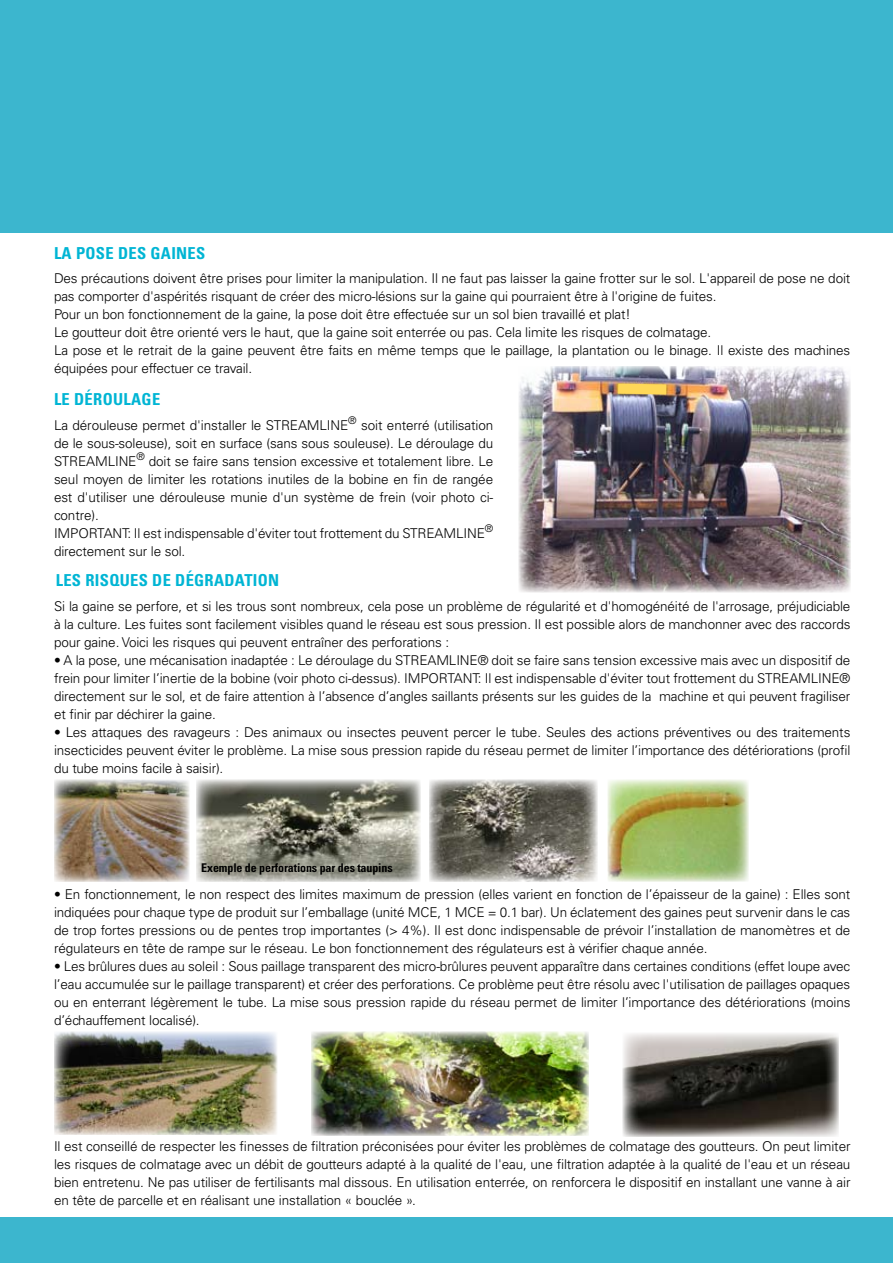
<style>
.page{position:relative;width:893px;height:1263px;background:#fff}
.page>*{position:absolute;margin:0;border:0;box-sizing:border-box;transform-origin:0 0}
.t1{font:700 condensed 16.5px "Univers LT Std";letter-spacing:.02em;color:#00b5d4}
.t2{font:300 13.5px/18px "Univers LT Std";letter-spacing:-.01em;color:#000;text-align:justify}
.t3{font:700 condensed 12px "Univers LT Std";letter-spacing:-.01em;color:#000}
</style>
<div class="page">
<div style="left:0;top:0;width:893px;height:233px;background:#3cb6ce"></div>
<div style="left:0;top:1217px;width:893px;height:46px;background:#3cb6ce"></div>
<img style="left:519px;top:366px;width:331px;height:227px">
<svg style="left:618px;top:384px;width:48px;height:10px"></svg>
<img style="left:54px;top:780px;width:136px;height:102px">
<img style="left:196px;top:780px;width:225px;height:102px">
<img style="left:607px;top:780px;width:141px;height:102px">
<img style="left:429px;top:780px;width:168px;height:102px">
<img style="left:54px;top:1032px;width:223px;height:103px">
<img style="left:311px;top:1032px;width:278px;height:104px">
<img style="left:623px;top:1033px;width:216px;height:104px">
<p class="t1" style="left:54px;top:243px;width:153px">LA POSE DES GAINES</p>
<p class="t2" style="left:54px;top:270px;width:798px;text-align:left">Des précautions doivent être prises pour limiter la manipulation. Il ne faut pas laisser la gaine frotter sur le sol. L'appareil de pose ne doit pas comporter d'aspérités risquant de créer des micro-lésions sur la gaine qui pourraient être à l'origine de fuites.<br>Pour un bon fonctionnement de la gaine, la pose doit être effectuée sur un sol bien travaillé et plat!<br>Le goutteur doit être orienté vers le haut, que la gaine soit enterrée ou pas. Cela limite les risques de colmatage.<br>La pose et le retrait de la gaine peuvent être faits en même temps que le paillage, la plantation ou le binage. Il existe des machines équipées pour effectuer ce travail.</p>
<p class="t1" style="left:54px;top:389px;width:108px">LE DÉROULAGE</p>
<p class="t2" style="left:54px;top:416px;width:441px;text-align:left">La dérouleuse permet d'installer le STREAMLINE<sup>®</sup> soit enterré (utilisation de le sous-soleuse), soit en surface (sans sous souleuse). Le déroulage du STREAMLINE<sup>®</sup> doit se faire sans tension excessive et totalement libre. Le seul moyen de limiter les rotations inutiles de la bobine en fin de rangée est d'utiliser une dérouleuse munie d'un système de frein (voir photo ci&shy;contre).<br>IMPORTANT: Il est indispensable d'éviter tout frottement du STREAMLINE<sup>® </sup>directement sur le sol.</p>
<p class="t1" style="left:56px;top:570px;width:225px">LES RISQUES DE DÉGRADATION</p>
<p class="t2" style="left:54px;top:597px;width:798px">Si la gaine se perfore, et si les trous sont nombreux, cela pose un problème de régularité et d'homogénéité de l'arrosage, préjudiciable à la culture. Les fuites sont facilement visibles quand le réseau est sous pression. Il est possible alors de manchonner avec des raccords pour gaine. Voici les risques qui peuvent entraîner des perforations :</p>
<p class="t2" style="left:54px;top:651px;width:798px">• A la pose, une mécanisation inadaptée : Le déroulage du STREAMLINE® doit se faire sans tension excessive mais avec un dispositif de frein pour limiter l’inertie de la bobine (voir photo ci-dessus). IMPORTANT: Il est indispensable d'éviter tout frottement du STREAMLINE® directement sur le sol, et de faire attention à l’absence d’angles saillants présents sur les guides de la machine et qui peuvent fragiliser et finir par déchirer la gaine.</p>
<p class="t2" style="left:54px;top:723px;width:798px">• Les attaques des ravageurs : Des animaux ou insectes peuvent percer le tube. Seules des actions préventives ou des traitements insecticides peuvent éviter le problème. La mise sous pression rapide du réseau permet de limiter l’importance des détériorations (profil du tube moins facile à saisir).</p>
<p class="t3" style="left:201px;top:860px;width:193px">Exemple de perforations par des taupins</p>
<p class="t2" style="left:54px;top:885px;width:798px">• En fonctionnement, le non respect des limites maximum de pression (elles varient en fonction de l’épaisseur de la gaine) : Elles sont indiquées pour chaque type de produit sur l’emballage (unité MCE, 1 MCE = 0.1 bar). Un éclatement des gaines peut survenir dans le cas de trop fortes pressions ou de pentes trop importantes (&gt; 4%). Il est donc indispensable de prévoir l’installation de manomètres et de régulateurs en tête de rampe sur le réseau. Le bon fonctionnement des régulateurs est à vérifier chaque année.</p>
<p class="t2" style="left:54px;top:957px;width:798px">• Les brûlures dues au soleil : Sous paillage transparent des micro-brûlures peuvent apparaître dans certaines conditions (effet loupe avec l’eau accumulée sur le paillage transparent) et créer des perforations. Ce problème peut être résolu avec l'utilisation de paillages opaques ou en enterrant légèrement le tube. La mise sous pression rapide du réseau permet de limiter l’importance des détériorations (moins d’échauffement localisé).</p>
<p class="t2" style="left:54px;top:1137px;width:798px">Il est conseillé de respecter les finesses de filtration préconisées pour éviter les problèmes de colmatage des goutteurs. On peut limiter les risques de colmatage avec un débit de goutteurs adapté à la qualité de l'eau, une filtration adaptée à la qualité de l'eau et un réseau bien entretenu. Ne pas utiliser de fertilisants mal dissous. En utilisation enterrée, on renforcera le dispositif en installant une vanne à air en tête de parcelle et en réalisant une installation « bouclée ».</p>
</div>
